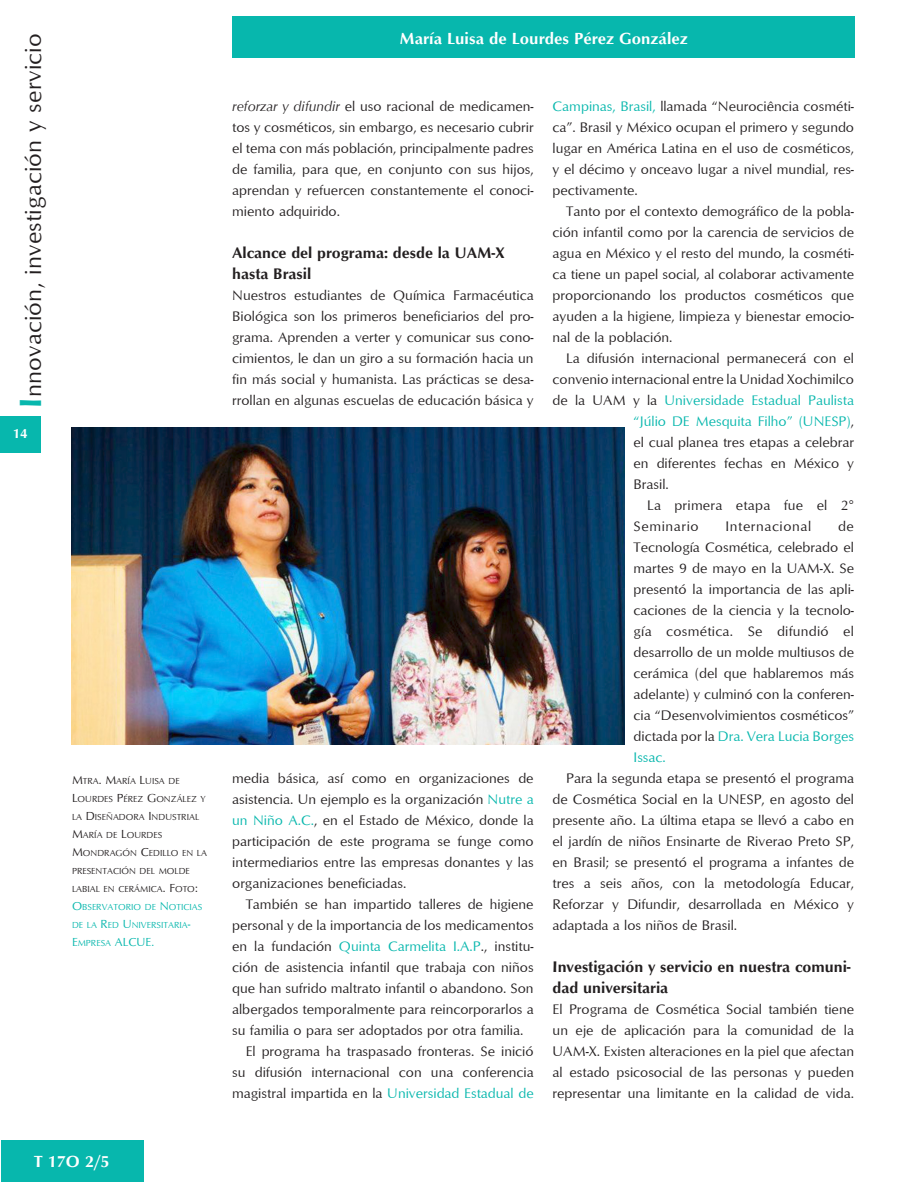
<style>
.page{position:relative;width:918px;height:1188px;background:#fff}
.page>*{position:absolute;margin:0;border:0;box-sizing:border-box;transform-origin:0 0}
.t1{font:24px "Optimum";letter-spacing:.01em;color:#231f20}
.t2{font:700 16.5px "Optimum";color:#fff}
.subtitulo{font:700 15.75px/21px "Optimum";color:#231f20}
.cuerpo_de_texto{font:14.25px/21px "Optimum";color:#231f20;text-align:justify}
.cuerpo_de_textosin_s{font:14.25px/21px "Optimum";color:#231f20;text-align:justify}
.cuerpo_de_texto-2{font:14.25px "Optimum";color:#07b7ad}
.cuerpo_de_texto-3{font:14.25px "Optimum";letter-spacing:.04em;color:#231f20}
.t3{font:700 13.5px "Optimum";color:#fff}
.pies_de_foto{font:12px "Optimum";color:#07b7ad}
.pies_de_foto-2{font:9px/18px "Optimum";color:#231f20}
.s1{font-weight:700;font-size:31.5px;color:#07b7ad}
.s2{font-size:12px}
.s3{font-size:12px;color:#07b7ad}
.s4{color:#07b7ad}
.s5{font-size:9px}
.s6{font-style:italic}
.s7{color:#231f20}
</style>
<div class="page">
<div style="left:0;top:417px;width:41px;height:36px;background:#07b7ad"></div>
<div style="left:232px;top:16px;width:623px;height:42px;background:#07b7ad"></div>
<div style="left:1px;top:1140px;width:142px;height:42px;background:#07b7ad"></div>
<img style="left:72px;top:427px;width:553px;height:317px">
<h1 class="t1" style="left:18px;top:408px;width:376px;rotate:-90deg"><span class="s1">I</span>nnovación, investigación y servicio</h1>
<p class="t3" style="left:13px;top:426px;width:16px">14</p>
<p class="pies_de_foto-2" style="left:72px;top:772px;width:137px"><span class="s2">M</span>TRA<span class="s2">. M</span>ARÍA <span class="s2">L</span>UISA DE<br><span class="s2">L</span>OURDES <span class="s2">P</span>ÉREZ <span class="s2">G</span>ONZÁLEZ Y<br>LA <span class="s2">D</span> ISEÑADORA <span class="s2">I</span> NDUSTRIAL<br><span class="s2">M</span>ARÍA DE <span class="s2">L</span>OURDES<br><span class="s2">M</span>ONDRAGÓN <span class="s2">C</span>EDILLO EN LA<br>PRESENTACIÓN DEL MOLDE<br>LABIAL EN CERÁMICA<span class="s2">. F</span>OTO<span class="s2">:<br></span><span class="s3">O</span><span class="s4">BSERVATORIO DE</span> <span class="s3">N</span> <span class="s4">OTICIAS<br>DE LA</span> <span class="s3">R</span><span class="s4">ED</span> <span class="s3">U</span> <span class="s4">NIVERSITARIA</span><span class="s3">-</span></p>
<p class="pies_de_foto" style="left:72px;top:934px;width:52px">E<span class="s5">MPRESA</span> ALCUE</p>
<p class="pies_de_foto" style="left:151px;top:934px;width:4px">.</p>
<p class="t2" style="left:34px;top:1152px;width:77px">T 17O 2/5</p>
<p class="t2" style="left:399px;top:28px;width:290px">María Luisa de Lourdes Pérez González</p>
<p class="cuerpo_de_texto" style="left:232px;top:95px;width:303px"><span class="s6">reforzar y difundir</span> el uso racional de medicamen&shy;tos y cosméticos, sin embargo, es necesario cubrir el tema con más población, principalmente padres de familia, para que, en conjunto con sus hijos, aprendan y refuercen constantemente el conoci&shy;miento adquirido.</p>
<p class="subtitulo" style="left:232px;top:242px;width:274px">Alcance del programa: desde la UAM-X hasta Brasil</p>
<p class="cuerpo_de_textosin_s" style="left:232px;top:284px;width:303px">Nuestros estudiantes de Química Farmacéutica Biológica son los primeros beneficiarios del pro&shy;grama. Aprenden a verter y comunicar sus cono&shy;cimientos, le dan un giro a su formación hacia un fin más social y humanista. Las prácticas se desa&shy;rrollan en algunas escuelas de educación básica y</p>
<p class="cuerpo_de_textosin_s" style="left:232px;top:767px;width:303px">media básica, así como en organizaciones de asistencia. Un ejemplo es la organización <span class="s4">Nutre a un Niño A.C.</span>, en el Estado de México, donde la participación de este programa se funge como intermediarios entre las empresas donantes y las organizaciones beneficiadas.</p>
<p class="cuerpo_de_texto" style="left:232px;top:893px;width:303px;text-indent:14px">También se han impartido talleres de higiene personal y de la importancia de los medicamentos en la fundación <span class="s4">Quinta Carmelita I.A.P</span>., institu&shy;ción de asistencia infantil que trabaja con niños que han sufrido maltrato infantil o abandono. Son albergados temporalmente para reincorporarlos a su familia o para ser adoptados por otra familia.</p>
<p class="cuerpo_de_texto" style="left:232px;top:1040px;width:303px;text-indent:14px">El programa ha traspasado fronteras. Se inició su difusión internacional con una conferencia magistral impartida en la <span class="s4">Universidad Estadual de</span></p>
<p class="cuerpo_de_texto" style="left:553px;top:95px;width:303px"><span class="s4">Campinas, Brasil,</span> llamada “Neurociência cosméti&shy;ca”. Brasil y México ocupan el primero y segundo lugar en América Latina en el uso de cosméticos, y el décimo y onceavo lugar a nivel mundial, res&shy;pectivamente.</p>
<p class="cuerpo_de_texto" style="left:553px;top:200px;width:303px;text-indent:14px">Tanto por el contexto demográfico de la pobla&shy;ción infantil como por la carencia de servicios de agua en México y el resto del mundo, la cosméti&shy;ca tiene un papel social, al colaborar activamente proporcionando los productos cosméticos que ayuden a la higiene, limpieza y bienestar emocio&shy;nal de la población.</p>
<p class="cuerpo_de_texto" style="left:566px;top:347px;width:289px">La difusión internacional permanecerá con el</p>
<p class="cuerpo_de_texto" style="left:553px;top:368px;width:303px">convenio internacional entre la Unidad Xochimilco</p>
<p class="cuerpo_de_texto-2" style="left:553px;top:391px;width:303px"><span class="s7">de la UAM y la</span> Universidade Estadual Paulista</p>
<p class="cuerpo_de_texto-2" style="left:634px;top:412px;width:222px">“Júlio DE Mesquita Filho” (UNESP)<span class="s7">,</span></p>
<p class="cuerpo_de_texto" style="left:634px;top:431px;width:222px">el cual planea tres etapas a celebrar</p>
<p class="cuerpo_de_texto" style="left:634px;top:452px;width:222px">en diferentes fechas en México y</p>
<p class="cuerpo_de_texto" style="left:634px;top:473px;width:37px">Brasil.</p>
<p class="cuerpo_de_texto" style="left:634px;top:494px;width:222px;text-indent:14px">La primera etapa fue el 2°<br>Seminario</p>
<p class="cuerpo_de_texto" style="left:634px;top:515px;width:222px;text-indent:204px">de Tecnología Cosmética, celebrado el martes 9 de mayo en la UAM-X. Se presentó la importancia de las apli&shy;caciones de la ciencia y la tecnolo&shy;gía cosmética. Se difundió el desarrollo de un molde multiusos de cerámica (del que hablaremos más adelante) y culminó con la conferen&shy;cia “Desenvolvimientos cosméticos” dictada por la <span class="s4">Dra. Vera Lucia Borges Issac.</span></p>
<p class="cuerpo_de_texto" style="left:553px;top:767px;width:303px;text-indent:14px">Para la segunda etapa se presentó el programa de Cosmética Social en la UNESP, en agosto del presente año. La última etapa se llevó a cabo en el jardín de niños Ensinarte de Riverao Preto SP, en Brasil; se presentó el programa a infantes de tres a seis años, con la metodología Educar, Reforzar y Difundir, desarrollada en México y adaptada a los niños de Brasil.</p>
<p class="subtitulo" style="left:553px;top:956px;width:300px">Investigación y servicio en nuestra comuni&shy;dad universitaria</p>
<p class="cuerpo_de_textosin_s" style="left:553px;top:998px;width:303px">El Programa de Cosmética Social también tiene un eje de aplicación para la comunidad de la UAM-X. Existen alteraciones en la piel que afectan al estado psicosocial de las personas y pueden representar una limitante en la calidad de vida.</p>
<p class="cuerpo_de_texto-3" style="left:725px;top:517px;width:87px">Internacional</p>
</div>
